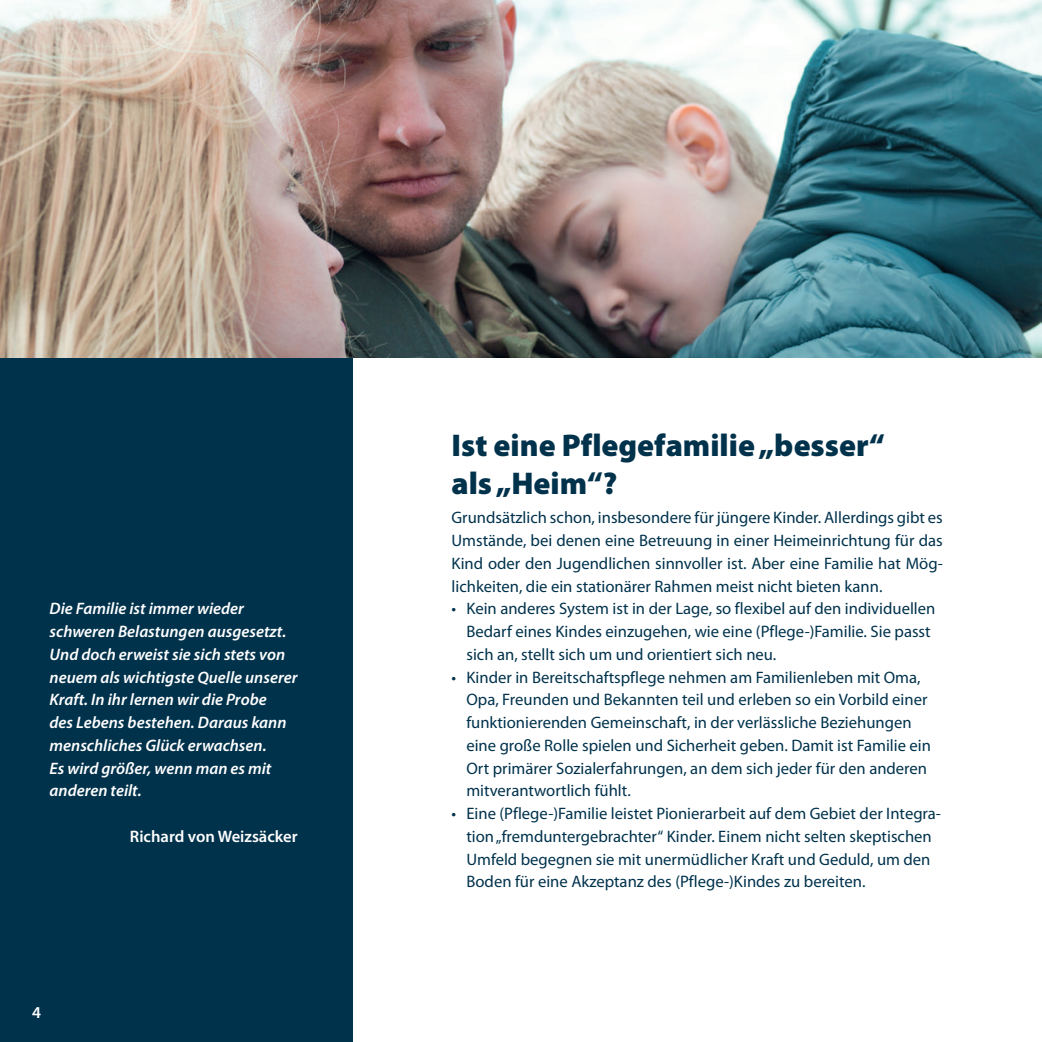
<style>
.page{position:relative;width:1042px;height:1042px;background:#fff}
.page>*{position:absolute;margin:0;border:0;box-sizing:border-box;transform-origin:0 0}
.t1{font:900 31.5px/37.8px "Myriad Pro";color:#00324c}
.t2{font:16.62px/22.8px "Myriad Pro";color:#00324c}
.t3{font:italic 600 16.62px/22.8px "Myriad Pro";color:#fff}
.t4{font:600 16.62px "Myriad Pro";color:#fff}
</style>
<div class="page">
<div style="left:0;top:357px;width:352px;height:685px;background:#00324c"></div>
<img style="left:0;top:0;width:1042px;height:357px">
<p class="t3" style="left:50px;top:598px;width:249px">Die Familie ist immer wieder schweren Belastungen ausgesetzt.<br>Und doch erweist sie sich stets von neuem als wichtigste Quelle unserer<br>Kraft. In ihr lernen wir die Probe<br>des Lebens bestehen. Daraus kann menschliches Glück erwachsen.<br>Es wird größer, wenn man es mit anderen teilt.</p>
<p class="t4" style="left:130px;top:827px;width:169px">Richard von Weizsäcker</p>
<p class="t4" style="left:32px;top:1003px;width:10px">4</p>
<h1 class="t1" style="left:451px;top:427px;width:435px">Ist eine Pflegefamilie „besser“ als „Heim“?</h1>
<p class="t2" style="left:451px;top:507px;width:493px;text-align:justify">Grundsätzlich schon, insbesondere für jüngere Kinder. Allerdings gibt es Umstände, bei denen eine Betreuung in einer Heimeinrichtung für das Kind oder den Jugendlichen sinnvoller ist. Aber eine Familie hat Mög&shy;lichkeiten, die ein stationärer Rahmen meist nicht bieten kann.</p>
<p class="t2" style="left:466px;top:598px;width:470px;text-indent:-15px">• Kein anderes System ist in der Lage, so flexibel auf den individuellen<br>Bedarf eines Kindes einzugehen, wie eine (Pflege-)Familie. Sie passt sich an, stellt sich um und orientiert sich neu.</p>
<p class="t2" style="left:466px;top:666px;width:466px;text-indent:-15px">• Kinder in Bereitschaftspflege nehmen am Familienleben mit Oma, Opa, Freunden und Bekannten teil und erleben so ein Vorbild einer funktionierenden Gemeinschaft, in der verlässliche Beziehungen eine große Rolle spielen und Sicherheit geben. Damit ist Familie ein Ort primärer Sozialerfahrungen, an dem sich jeder für den anderen mitverantwortlich fühlt.</p>
<p class="t2" style="left:466px;top:802px;width:476px;text-indent:-15px">• Eine (Pflege-)Familie leistet Pionierarbeit auf dem Gebiet der Integra&shy;tion „fremduntergebrachter“ Kinder. Einem nicht selten skeptischen Umfeld begegnen sie mit unermüdlicher Kraft und Geduld, um den Boden für eine Akzeptanz des (Pflege-)Kindes zu bereiten.</p>
</div>
